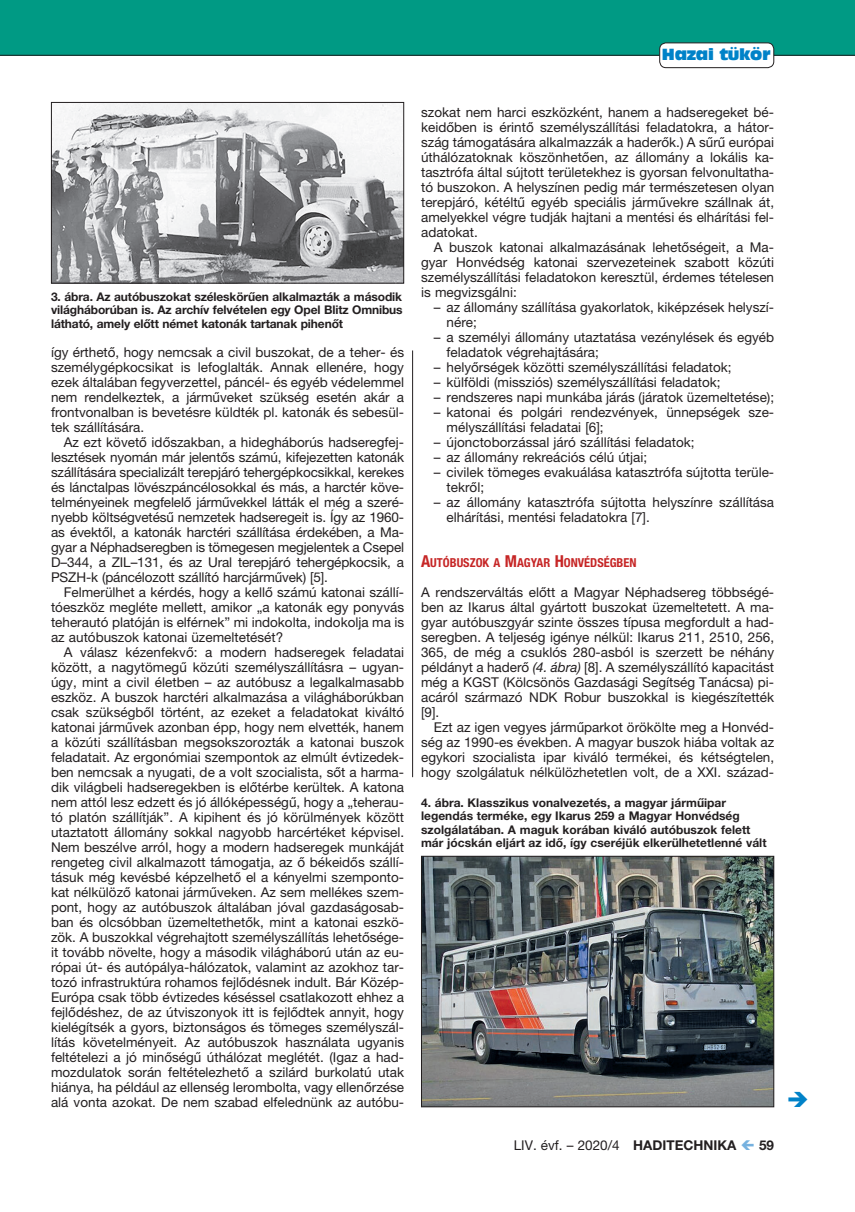
<style>
.page{position:relative;width:855px;height:1212px;background:#fff}
.page>*{position:absolute;margin:0;border:0;box-sizing:border-box;transform-origin:0 0}
.t1{font:15px "Antique Olive Compact";letter-spacing:-.02em;color:#0082c8}
.t2{font:13.5px/15px "Helvetica Neue LT Pro";color:#231f20;text-align:justify}
.t3{font:700 13.5px "Helvetica Neue LT Pro";color:#231f20}
.t4{font:700 condensed 12.3px "Helvetica Neue LT Pro";color:#c62626}
.t5{font:700 12px/13.5px "Helvetica Neue LT Pro";color:#231f20;text-align:justify}
.s1{font-size:16.5px}
.s2{font-style:italic}
.s3{font-weight:700}
</style>
<div class="page">
<div style="left:0;top:0;width:855px;height:55px;background:#009a84"></div>
<hr style="left:0;top:55px;width:855px;height:1px;background:#231f20">
<div style="left:659px;top:43px;width:114px;height:25px;background:#fff;border-radius:6px"></div>
<div style="left:659px;top:43px;width:115px;height:25px;border:1px solid #231f20;border-radius:6px"></div>
<img style="left:53px;top:104px;width:349px;height:177px">
<div style="left:51px;top:102px;width:353px;height:181px;border:1px solid #231f20"></div>
<img style="left:423px;top:858px;width:349px;height:247px">
<div style="left:421px;top:856px;width:353px;height:251px;border:1px solid #231f20"></div>
<hr style="left:412px;top:350px;width:1px;height:427px;background:#231f20">
<p class="t1" style="left:662px;top:44px;width:110px">Hazai tükör</p>
<p class="t5" style="left:51px;top:289px;width:353px">3. ábra. Az autóbuszokat széleskörűen alkalmazták a második világháborúban is. Az archív felvételen egy Opel Blitz Omnibus látható, amely előtt német katonák tartanak pihenőt</p>
<p class="t2" style="left:51px;top:345px;width:354px">így érthető, hogy nemcsak a civil buszokat, de a teher- és személygépkocsikat is lefoglalták. Annak ellenére, hogy ezek általában fegyverzettel, páncél- és egyéb védelemmel nem rendelkeztek, a járműveket szükség esetén akár a frontvonalban is bevetésre küldték pl. katonák és sebesül&shy;tek szállítására.</p>
<p class="t2" style="left:51px;top:435px;width:354px;text-indent:13px">Az ezt követő időszakban, a hidegháborús hadseregfej&shy;lesztések nyomán már jelentős számú, kifejezetten katonák szállítására specializált terepjáró tehergépkocsikkal, kerekes és lánctalpas lövészpáncélosokkal és más, a harctér köve&shy;telményeinek megfelelő járművekkel látták el még a szeré&shy;nyebb költségvetésű nemzetek hadseregeit is. Így az 1960- as évektől, a katonák harctéri szállítása érdekében, a Ma&shy;gyar a Néphadseregben is tömegesen megjelentek a Csepel D–344, a ZIL–131, és az Ural terepjáró tehergépkocsik, a PSZH-k (páncélozott szállító harcjárművek) [5].</p>
<p class="t2" style="left:51px;top:585px;width:354px;text-indent:13px">Felmerülhet a kérdés, hogy a kellő számú katonai szállí&shy;tóeszköz megléte mellett, amikor „a katonák egy ponyvás teherautó platóján is elférnek” mi indokolta, indokolja ma is az autóbuszok katonai üzemeltetését?</p>
<p class="t2" style="left:51px;top:645px;width:354px;text-indent:13px">A válasz kézenfekvő: a modern hadseregek feladatai között, a nagytömegű közúti személyszállításra – ugyan&shy;úgy, mint a civil életben – az autóbusz a legalkalmasabb eszköz. A buszok harctéri alkalmazása a világháborúkban csak szükségből történt, az ezeket a feladatokat kiváltó katonai járművek azonban épp, hogy nem elvették, hanem a közúti szállításban megsokszorozták a katonai buszok feladatait. Az ergonómiai szempontok az elmúlt évtizedek&shy;ben nemcsak a nyugati, de a volt szocialista, sőt a harma&shy;dik világbeli hadseregekben is előtérbe kerültek. A katona nem attól lesz edzett és jó állóképességű, hogy a „teherau&shy;tó platón szállítják”. A kipihent és jó körülmények között utaztatott állomány sokkal nagyobb harcértéket képvisel.<br>Nem beszélve arról, hogy a modern hadseregek munkáját rengeteg civil alkalmazott támogatja, az ő békeidős szállí&shy;tásuk még kevésbé képzelhető el a kényelmi szemponto&shy;kat nélkülöző katonai járműveken. Az sem mellékes szem&shy;pont, hogy az autóbuszok általában jóval gazdaságosab&shy;ban és olcsóbban üzemeltethetők, mint a katonai eszkö&shy;zök. A buszokkal végrehajtott személyszállítás lehetősége&shy;it tovább növelte, hogy a második világháború után az eu&shy;rópai út- és autópálya-hálózatok, valamint az azokhoz tar&shy;tozó infrastruktúra rohamos fejlődésnek indult. Bár Közép-Európa csak több évtizedes késéssel csatlakozott ehhez a fejlődéshez, de az útviszonyok itt is fejlődtek annyit, hogy kielégítsék a gyors, biztonságos és tömeges személyszál&shy;lítás követelményeit. Az autóbuszok használata ugyanis feltételezi a jó minőségű úthálózat meglétét. (Igaz a had&shy;mozdulatok során feltételezhető a szilárd burkolatú utak hiánya, ha például az ellenség lerombolta, vagy ellenőrzése alá vonta azokat. De nem szabad elfelednünk az autóbu-</p>
<p class="t2" style="left:421px;top:104px;width:354px">szokat nem harci eszközként, hanem a hadseregeket bé&shy;keidőben is érintő személyszállítási feladatokra, a hátor&shy;szág támogatására alkalmazzák a haderők.) A sűrű európai úthálózatoknak köszönhetően, az állomány a lokális ka&shy;tasztrófa által sújtott területekhez is gyorsan felvonultatha&shy;tó buszokon. A helyszínen pedig már természetesen olyan terepjáró, kétéltű egyéb speciális járművekre szállnak át, amelyekkel végre tudják hajtani a mentési és elhárítási fel&shy;adatokat.</p>
<p class="t2" style="left:421px;top:239px;width:354px;text-indent:13px">A buszok katonai alkalmazásának lehetőségeit, a Ma&shy;gyar Honvédség katonai szervezeteinek szabott közúti személyszállítási feladatokon keresztül, érdemes tételesen is megvizsgálni:</p>
<p class="t2" style="left:446px;top:299px;width:329px;text-indent:-13px">– az állomány szállítása gyakorlatok, kiképzések helyszí&shy;nére;</p>
<p class="t2" style="left:446px;top:329px;width:329px;text-indent:-13px">– a személyi állomány utaztatása vezénylések és egyéb feladatok végrehajtására;</p>
<p class="t2" style="left:434px;top:359px;width:299px">– helyőrségek közötti személyszállítási feladatok;</p>
<p class="t2" style="left:434px;top:374px;width:288px">– külföldi (missziós) személyszállítási feladatok;</p>
<p class="t2" style="left:434px;top:389px;width:342px">– rendszeres napi munkába járás (járatok üzemeltetése);</p>
<p class="t2" style="left:446px;top:404px;width:329px;text-indent:-13px">– katonai és polgári rendezvények, ünnepségek sze&shy;mélyszállítási feladatai [6];</p>
<p class="t2" style="left:434px;top:434px;width:262px">– újonctoborzással járó szállítási feladatok;</p>
<p class="t2" style="left:434px;top:449px;width:215px">– az állomány rekreációs célú útjai;</p>
<p class="t2" style="left:446px;top:464px;width:329px;text-indent:-13px">– civilek tömeges evakuálása katasztrófa sújtotta terüle&shy;tekről;</p>
<p class="t2" style="left:446px;top:494px;width:329px;text-indent:-13px">– az állomány katasztrófa sújtotta helyszínre szállítása elhárítási, mentési feladatokra [7].</p>
<p class="t4" style="left:421px;top:555px;width:217px"><span class="s1">A</span>UTÓBUSZOK A <span class="s1">M</span>AGYAR <span class="s1">H</span>ONVÉDSÉGBEN</p>
<p class="t2" style="left:421px;top:585px;width:354px">A rendszerváltás előtt a Magyar Néphadsereg többségé&shy;ben az Ikarus által gyártott buszokat üzemeltetett. A ma&shy;gyar autóbuszgyár szinte összes típusa megfordult a had&shy;seregben. A teljeség igénye nélkül: Ikarus 211, 2510, 256, 365, de még a csuklós 280-asból is szerzett be néhány példányt a haderő <span class="s2">(4. ábra)</span> [8]. A személyszállító kapacitást még a KGST (Kölcsönös Gazdasági Segítség Tanácsa) pi&shy;acáról származó NDK Robur buszokkal is kiegészítették [9].</p>
<p class="t2" style="left:421px;top:720px;width:354px;text-indent:13px">Ezt az igen vegyes járműparkot örökölte meg a Honvéd&shy;ség az 1990-es években. A magyar buszok hiába voltak az egykori szocialista ipar kiváló termékei, és kétségtelen, hogy szolgálatuk nélkülözhetetlen volt, de a XXI. század-</p>
<p class="t5" style="left:421px;top:795px;width:347px;text-align:left">4. ábra. Klasszikus vonalvezetés, a magyar járműipar legendás terméke, egy Ikarus 259 a Magyar Honvédség szolgálatában. A maguk korában kiváló autóbuszok felett már jócskán eljárt az idő, így cseréjük elkerülhetetlenné vált</p>
<p class="t2" style="left:514px;top:1137px;width:224px">LIV. évf. – 2020/4 <span class="s3">HADITECHNIKA</span></p>
<p class="t3" style="left:759px;top:1137px;width:17px">59</p>
</div>
